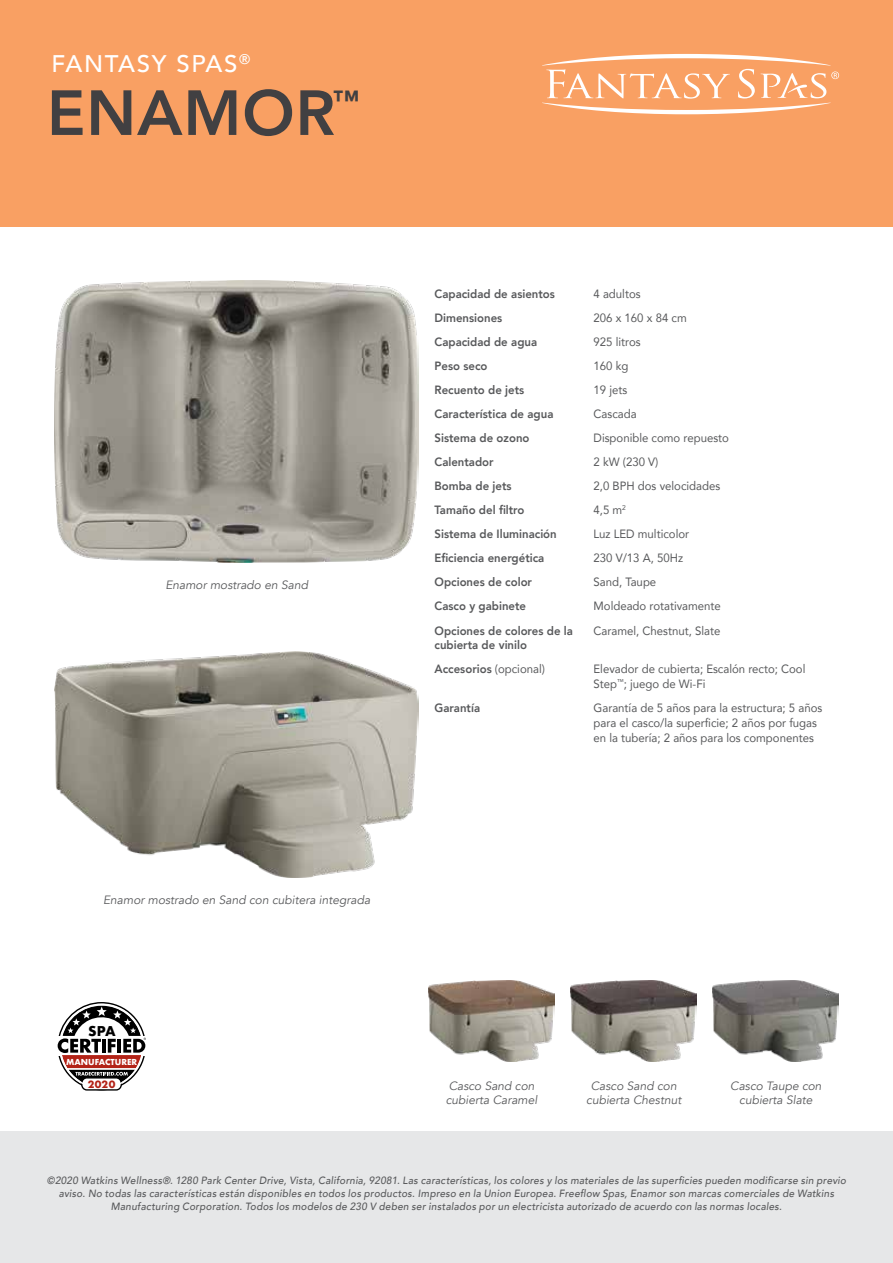
<style>
.page{position:relative;width:893px;height:1263px;background:#fff}
.page>*{position:absolute;margin:0;border:0;box-sizing:border-box;transform-origin:0 0}
.t1{font:800 63px "Avenir";letter-spacing:.01em;color:#414042}
.t2{font:800 26.25px "Avenir";color:#414042}
.t3{font:500 24px "Avenir";letter-spacing:.07em;color:#fff}
.t4{font:700 13.2px "Futura";color:#000}
.t5{font:12px/15px "Avenir";color:#58595b;scale:.95 1}
.t6{font:800 12px/14.4px "Avenir";color:#58595b;scale:.95 1}
.t7{font:italic 12px/14.4px "Avenir";color:#58595b;text-align:center}
.t8{font:italic 500 10.5px/12.6px "Avenir";letter-spacing:.025em;color:#58595b;text-align:center;scale:.95 1}
.t9{font:700 9.75px "Futura";color:#b32317}
.t10{font:700 8.1px "Futura";color:#fff}
.s1{font-weight:400}
</style>
<div class="page">
<div style="left:0;top:0;width:893px;height:226px;background:#f9a063"></div>
<div style="left:0;top:1131px;width:893px;height:132px;background:#e6e7e8"></div>
<svg style="left:57px;top:1002px;width:89px;height:89px"></svg>
<svg style="left:542px;top:54px;width:297px;height:60px"></svg>
<img style="left:54px;top:280px;width:365px;height:282px">
<img style="left:54px;top:651px;width:365px;height:226px">
<img style="left:429px;top:980px;width:126px;height:81px">
<img style="left:713px;top:980px;width:126px;height:81px">
<img style="left:571px;top:980px;width:126px;height:81px">
<h3 class="t3" style="left:51px;top:43px;width:201px">FANTASY SPAS<sup>®</sup></h3>
<h1 class="t1" style="left:47px;top:64px;width:290px">ENAMOR</h1>
<h2 class="t2" style="left:333px;top:80px;width:28px">™</h2>
<p class="t7" style="left:165px;top:578px;width:144px">Enamor mostrado en Sand</p>
<p class="t7" style="left:103px;top:893px;width:269px">Enamor mostrado en Sand con cubitera integrada</p>
<p class="t4" style="left:88px;top:1021px;width:29px">SPA</p>
<p class="t10" style="left:66px;top:1056px;width:73px">MANUFACTURER</p>
<p class="t9" style="left:88px;top:1077px;width:29px">2020</p>
<p class="t6" style="left:435px;top:287px;width:128px">Capacidad de asientos</p>
<p class="t5" style="left:594px;top:286px;width:51px">4 adultos</p>
<p class="t6" style="left:435px;top:311px;width:73px">Dimensiones</p>
<p class="t5" style="left:594px;top:310px;width:100px">206 x 160 x 84 cm</p>
<p class="t6" style="left:435px;top:335px;width:110px">Capacidad de agua</p>
<p class="t5" style="left:594px;top:334px;width:51px">925 litros</p>
<p class="t6" style="left:435px;top:359px;width:57px">Peso seco</p>
<p class="t5" style="left:594px;top:358px;width:38px">160 kg</p>
<p class="t6" style="left:435px;top:383px;width:96px">Recuento de jets</p>
<p class="t5" style="left:594px;top:382px;width:37px">19 jets</p>
<p class="t6" style="left:435px;top:407px;width:127px">Característica de agua</p>
<p class="t5" style="left:594px;top:406px;width:47px">Cascada</p>
<p class="t6" style="left:435px;top:431px;width:101px">Sistema de ozono</p>
<p class="t5" style="left:594px;top:430px;width:144px">Disponible como repuesto</p>
<p class="t6" style="left:435px;top:455px;width:64px">Calentador</p>
<p class="t5" style="left:594px;top:454px;width:70px">2 kW (230 V)</p>
<p class="t6" style="left:435px;top:479px;width:83px">Bomba de jets</p>
<p class="t5" style="left:594px;top:478px;width:135px">2,0 BPH dos velocidades</p>
<p class="t6" style="left:435px;top:503px;width:96px">Tamaño del filtro</p>
<p class="t5" style="left:594px;top:502px;width:36px">4,5 m<sup>2</sup></p>
<p class="t6" style="left:435px;top:527px;width:130px">Sistema de Iluminación</p>
<p class="t5" style="left:594px;top:526px;width:102px">Luz LED multicolor</p>
<p class="t6" style="left:435px;top:551px;width:117px">Eficiencia energética</p>
<p class="t5" style="left:594px;top:550px;width:96px">230 V/13 A, 50Hz</p>
<p class="t6" style="left:435px;top:575px;width:104px">Opciones de color</p>
<p class="t5" style="left:594px;top:574px;width:68px">Sand, Taupe</p>
<p class="t6" style="left:435px;top:599px;width:98px">Casco y gabinete</p>
<p class="t5" style="left:594px;top:598px;width:136px">Moldeado rotativamente</p>
<p class="t6" style="left:435px;top:623px;width:147px">Opciones de colores de la cubierta de vinilo</p>
<p class="t5" style="left:594px;top:622px;width:135px">Caramel, Chestnut, Slate</p>
<p class="t6" style="left:435px;top:661px;width:118px">Accesorios <span class="s1">(opcional)</span></p>
<p class="t5" style="left:594px;top:661px;width:225px">Elevador de cubierta; Escalón recto; Cool<br>Step<sup>™</sup>; juego de Wi-Fi</p>
<p class="t6" style="left:435px;top:700px;width:50px">Garantía</p>
<p class="t5" style="left:594px;top:700px;width:242px">Garantía de 5 años para la estructura; 5 años para el casco/la superficie; 2 años por fugas en la tubería; 2 años para los componentes</p>
<p class="t7" style="left:446px;top:1078px;width:93px;text-align:left">Casco Sand con cubierta Caramel</p>
<p class="t7" style="left:586px;top:1078px;width:97px">Casco Sand con cubierta Chestnut</p>
<p class="t7" style="left:730px;top:1078px;width:93px">Casco Taupe con cubierta Slate</p>
<p class="t8" style="left:47px;top:1175px;width:843px">©2020 Watkins Wellness®. 1280 Park Center Drive, Vista, California, 92081. Las características, los colores y los materiales de las superficies pueden modificarse sin previo aviso. No todas las características están disponibles en todos los productos. Impreso en la Union Europea. Freeflow Spas, Enamor son marcas comerciales de Watkins<br>Manufacturing Corporation. Todos los modelos de 230 V deben ser instalados por un electricista autorizado de acuerdo con las normas locales.</p>
</div>
